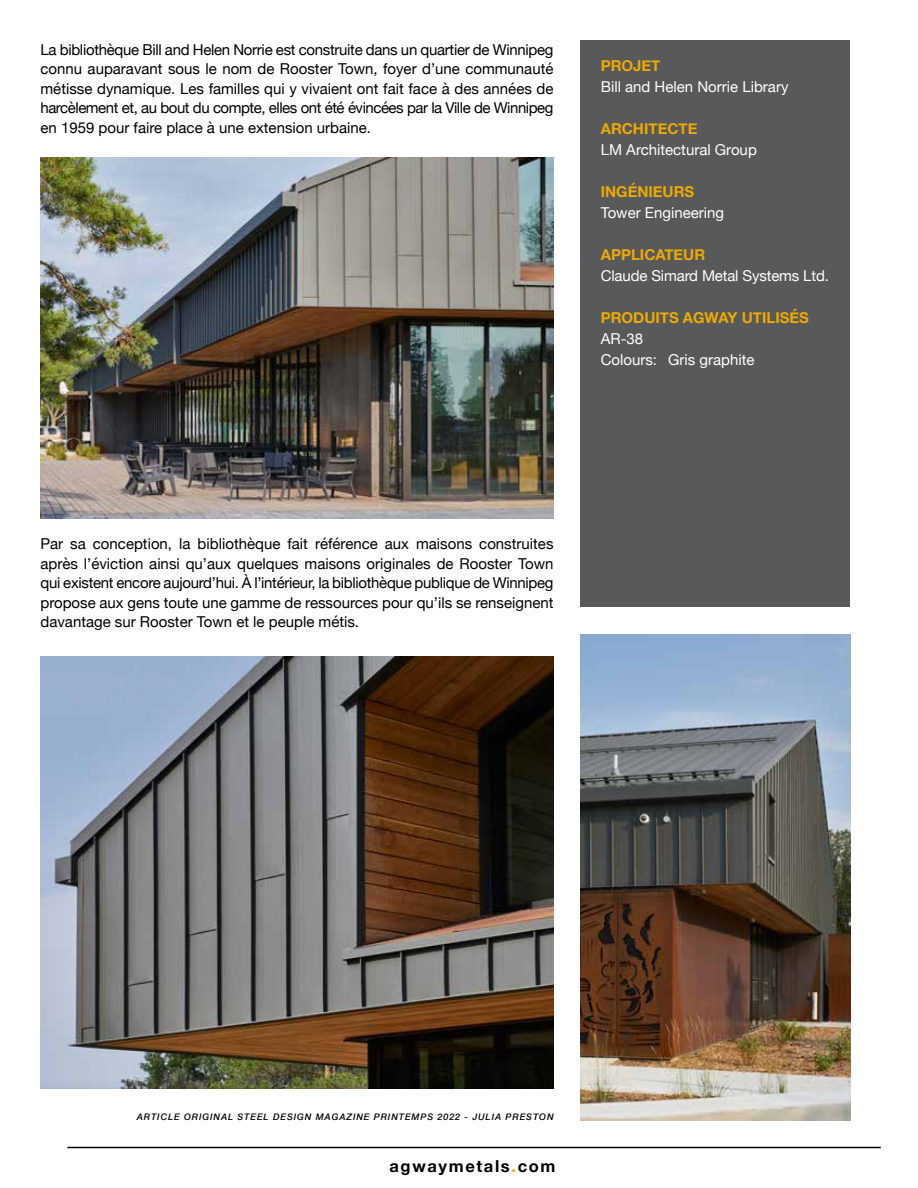
<style>
.page{position:relative;width:918px;height:1188px;background:#fff}
.page>*{position:absolute;margin:0;border:0;box-sizing:border-box;transform-origin:0 0}
.t1{font:700 16.5px "Helvetica Neue";letter-spacing:.1em;color:#000}
.t2{font:15px/19.5px "Helvetica Neue";color:#000;text-align:justify}
.t3{font:15px/21px "Helvetica Neue";color:#fff}
.t4{font:700 15px "Helvetica Neue";color:#edaa00}
.t5{font:italic 500 9px "Helvetica Neue";letter-spacing:.1em;color:#000}
.s1{color:#edaa00}
</style>
<div class="page">
<div style="left:580px;top:40px;width:270px;height:568px;background:#58595b"></div>
<hr style="left:68px;top:1147px;width:813px;height:1px;background:#000">
<img style="left:580px;top:634px;width:270px;height:486px">
<img style="left:40px;top:657px;width:514px;height:432px">
<img style="left:40px;top:158px;width:514px;height:360px">
<p class="t2" style="left:40px;top:41px;width:515px">La bibliothèque Bill and Helen Norrie est construite dans un quartier de Winnipeg connu auparavant sous le nom de Rooster Town, foyer d’une communauté métisse dynamique. Les familles qui y vivaient ont fait face à des années de harcèlement et, au bout du compte, elles ont été évincées par la Ville de Winnipeg en 1959 pour faire place à une extension urbaine.</p>
<p class="t4" style="left:601px;top:54px;width:61px">Projet</p>
<p class="t3" style="left:601px;top:77px;width:189px">Bill and Helen Norrie Library</p>
<p class="t4" style="left:601px;top:117px;width:88px">ARCHITECTE</p>
<p class="t3" style="left:601px;top:140px;width:158px">LM Architectural Group</p>
<p class="t4" style="left:601px;top:180px;width:95px">Ingénieurs</p>
<p class="t3" style="left:601px;top:203px;width:125px">Tower Engineering</p>
<p class="t4" style="left:601px;top:243px;width:75px">APPLICATEUR</p>
<p class="t3" style="left:601px;top:266px;width:230px">Claude Simard Metal Systems Ltd.</p>
<p class="t4" style="left:601px;top:306px;width:209px">PRODUITS AGWAY UTILISÉS</p>
<p class="t3" style="left:601px;top:329px;width:155px">AR-38<br>Colours: Gris graphite</p>
<p class="t2" style="left:40px;top:535px;width:515px">Par sa conception, la bibliothèque fait référence aux maisons construites après l’éviction ainsi qu’aux quelques maisons originales de Rooster Town qui existent encore aujourd’hui. À l’intérieur, la bibliothèque publique de Winnipeg propose aux gens toute une gamme de ressources pour qu’ils se renseignent davantage sur Rooster Town et le peuple métis.</p>
<p class="t5" style="left:137px;top:1109px;width:418px">ARTICLE ORIGINAL STEEL DESIGN MAGAZINE PRINTEMPS 2022 - JULIA PRESTON</p>
<p class="t1" style="left:389px;top:1154px;width:168px">agwaymetals<span class="s1">.</span>com</p>
</div>
